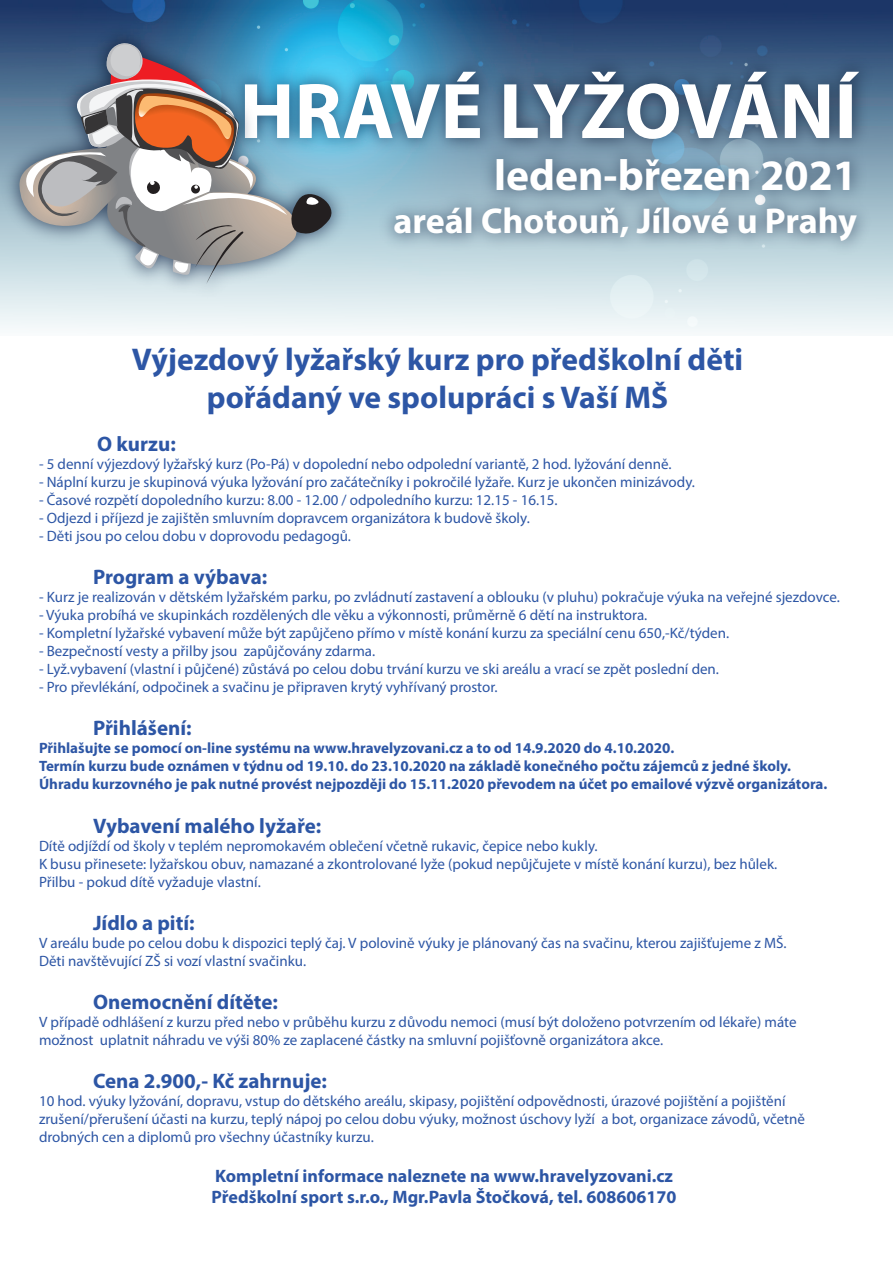
<style>
.page{position:relative;width:893px;height:1263px;background:#fff}
.page>*{position:absolute;margin:0;border:0;box-sizing:border-box;transform-origin:0 0}
.t1{font:700 79.5px "Myriad Pro";color:#fff}
.t2{font:700 43.5px "Myriad Pro";color:#fff}
.t3{font:700 36px "Myriad Pro";color:#fff}
.t4{font:700 31.5px/37.8px "Myriad Pro";color:#2d56a5;text-align:center}
.t5{font:700 21px "Myriad Pro";color:#2d56a5}
.t6{font:700 18px/21.6px "Myriad Pro";color:#2d56a5}
.t7{font:15px/18px "Myriad Pro";color:#2d56a5}
.t8{font:700 15px/18px "Myriad Pro";color:#2d56a5}
</style>
<div class="page">
<svg style="left:0;top:0;width:893px;height:333px;background:#91acc1"></svg>
<img style="left:356px;top:48px;width:526px;height:217px">
<img style="left:0;top:18px;width:356px;height:291px">
<svg style="left:16px;top:41px;width:325px;height:243px;background:#8d9ca6"></svg>
<h1 class="t1" style="left:240px;top:59px;width:619px">HRAVÉ LYŽOVÁNÍ</h1>
<h2 class="t2" style="left:494px;top:147px;width:364px">leden-březen 2021</h2>
<h3 class="t3" style="left:394px;top:198px;width:465px">areál Chotouň, Jílové u Prahy</h3>
<h3 class="t4" style="left:132px;top:340px;width:613px">Výjezdový lyžařský kurz pro předškolní děti pořádaný ve spolupráci s Vaší MŠ</h3>
<h3 class="t5" style="left:97px;top:430px;width:80px">O kurzu:</h3>
<p class="t7" style="left:39px;top:455px;width:634px">- 5 denní výjezdový lyžařský kurz (Po-Pá) v dopolední nebo odpolední variantě, 2 hod. lyžování denně.</p>
<p class="t7" style="left:39px;top:473px;width:657px">- Náplní kurzu je skupinová výuka lyžování pro začátečníky i pokročilé lyžaře. Kurz je ukončen minizávody.</p>
<p class="t7" style="left:39px;top:491px;width:520px">- Časové rozpětí dopoledního kurzu: 8.00 - 12.00 / odpoledního kurzu: 12.15 - 16.15.</p>
<p class="t7" style="left:39px;top:509px;width:492px">- Odjezd i příjezd je zajištěn smluvním dopravcem organizátora k budově školy.</p>
<p class="t7" style="left:39px;top:527px;width:313px">- Děti jsou po celou dobu v doprovodu pedagogů.</p>
<h3 class="t5" style="left:93px;top:563px;width:176px">Program a výbava:</h3>
<p class="t7" style="left:39px;top:588px;width:802px">- Kurz je realizován v dětském lyžařském parku, po zvládnutí zastavení a oblouku (v pluhu) pokračuje výuka na veřejné sjezdovce.</p>
<p class="t7" style="left:39px;top:606px;width:610px">- Výuka probíhá ve skupinkách rozdělených dle věku a výkonnosti, průměrně 6 dětí na instruktora.</p>
<p class="t7" style="left:39px;top:624px;width:692px">- Kompletní lyžařské vybavení může být zapůjčeno přímo v místě konání kurzu za speciální cenu 650,-Kč/týden.</p>
<p class="t7" style="left:39px;top:642px;width:338px">- Bezpečností vesty a přilby jsou zapůjčovány zdarma.</p>
<p class="t7" style="left:39px;top:660px;width:682px">- Lyž.vybavení (vlastní i půjčené) zůstává po celou dobu trvání kurzu ve ski areálu a vrací se zpět poslední den.</p>
<p class="t7" style="left:39px;top:678px;width:460px">- Pro převlékání, odpočinek a svačinu je připraven krytý vyhřívaný prostor.</p>
<h3 class="t5" style="left:93px;top:715px;width:100px">Přihlášení:</h3>
<p class="t8" style="left:39px;top:739px;width:790px">Přihlašujte se pomocí on-line systému na www.hravelyzovani.cz a to od 14.9.2020 do 4.10.2020.<br>Termín kurzu bude oznámen v týdnu od 19.10. do 23.10.2020 na základě konečného počtu zájemců z jedné školy.<br>Úhradu kurzovného je pak nutné provést nejpozději do 15.11.2020 převodem na účet po emailové výzvě organizátora.</p>
<h3 class="t5" style="left:93px;top:812px;width:230px">Vybavení malého lyžaře:</h3>
<p class="t7" style="left:39px;top:836px;width:740px">Dítě odjíždí od školy v teplém nepromokavém oblečení včetně rukavic, čepice nebo kukly.<br>K busu přinesete: lyžařskou obuv, namazané a zkontrolované lyže (pokud nepůjčujete v místě konání kurzu), bez hůlek.<br>Přilbu - pokud dítě vyžaduje vlastní.</p>
<h3 class="t5" style="left:93px;top:909px;width:103px">Jídlo a pití:</h3>
<p class="t7" style="left:39px;top:933px;width:749px">V areálu bude po celou dobu k dispozici teplý čaj. V polovině výuky je plánovaný čas na svačinu, kterou zajišťujeme z MŠ.<br>Děti navštěvující ZŠ si vozí vlastní svačinku.</p>
<h3 class="t5" style="left:93px;top:988px;width:187px">Onemocnění dítěte:</h3>
<p class="t7" style="left:39px;top:1013px;width:759px">V případě odhlášení z kurzu před nebo v průběhu kurzu z důvodu nemoci (musí být doloženo potvrzením od lékaře) máte možnost uplatnit náhradu ve výši 80% ze zaplacené částky na smluvní pojišťovně organizátora akce.</p>
<h3 class="t5" style="left:93px;top:1067px;width:236px">Cena 2.900,- Kč zahrnuje:</h3>
<p class="t7" style="left:39px;top:1092px;width:768px">10 hod. výuky lyžování, dopravu, vstup do dětského areálu, skipasy, pojištění odpovědnosti, úrazové pojištění a pojištění zrušení/přerušení účasti na kurzu, teplý nápoj po celou dobu výuky, možnost úschovy lyží a bot, organizace závodů, včetně drobných cen a diplomů pro všechny účastníky kurzu.</p>
<p class="t6" style="left:212px;top:1164px;width:466px">Kompletní informace naleznete na www.hravelyzovani.cz<br>Předškolní sport s.r.o., Mgr.Pavla Štočková, tel. 608606170</p>
</div>
